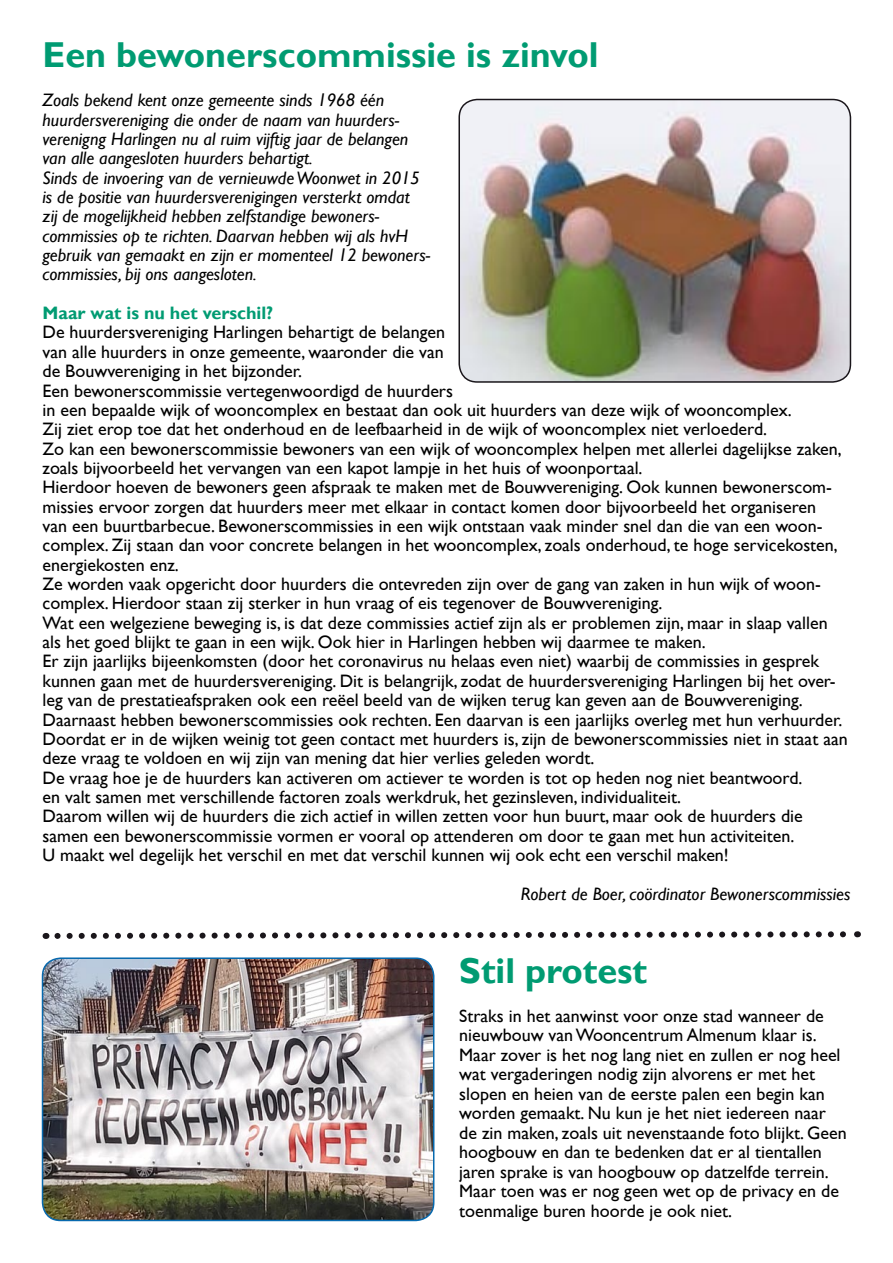
<style>
.page{position:relative;width:893px;height:1263px;background:#fff}
.page>*{position:absolute;margin:0;border:0;box-sizing:border-box;transform-origin:0 0}
.t1{font:700 36px "Gill Sans";color:#009b72}
.t2{font:18px/19.4px "Gill Sans";color:#000}
.t3{font:italic 18px/19.4px "Gill Sans";color:#000}
.t4{font:700 18px "Gill Sans";color:#009b72}
</style>
<div class="page">
<img style="left:459px;top:99px;width:391px;height:283px;border-radius:18px">
<div style="left:458px;top:99px;width:393px;height:284px;border:2px solid #1a161b;border-radius:18px"></div>
<img style="left:43px;top:958px;width:391px;height:262px;border-radius:18px">
<div style="left:42px;top:957px;width:392px;height:264px;border:2px solid #0769ae;border-radius:18px"></div>
<svg style="left:46px;top:931px;width:812px;height:8px"></svg>
<h1 class="t1" style="left:43px;top:34px;width:557px">Een bewonerscommissie is zinvol</h1>
<p class="t3" style="left:43px;top:90px;width:389px">Zoals bekend kent onze gemeente sinds 1968 één huurdersvereniging die onder de naam van huurders&shy;verenigng Harlingen nu al ruim vijftig jaar de belangen van alle aangesloten huurders behartigt.<br>Sinds de invoering van de vernieuwde Woonwet in 2015 is de positie van huurdersverenigingen versterkt omdat<br>zij de mogelijkheid hebben zelfstandige bewoners&shy;commissies op te richten. Daarvan hebben wij als hvH gebruik van gemaakt en zijn er momenteel 12 bewoners&shy;commissies, bij ons aangesloten.</p>
<p class="t4" style="left:43px;top:302px;width:232px">Maar wat is nu het verschil?</p>
<p class="t2" style="left:43px;top:323px;width:807px">De huurdersvereniging Harlingen behartigt de belangen<br>van alle huurders in onze gemeente, waaronder die van<br>de Bouwvereniging in het bijzonder.<br>Een bewonerscommissie vertegenwoordigd de huurders<br>in een bepaalde wijk of wooncomplex en bestaat dan ook uit huurders van deze wijk of wooncomplex.<br>Zij ziet erop toe dat het onderhoud en de leefbaarheid in de wijk of wooncomplex niet verloederd.<br>Zo kan een bewonerscommissie bewoners van een wijk of wooncomplex helpen met allerlei dagelijkse zaken, zoals bijvoorbeeld het vervangen van een kapot lampje in het huis of woonportaal.<br>Hierdoor hoeven de bewoners geen afspraak te maken met de Bouwvereniging. Ook kunnen bewonerscom&shy;missies ervoor zorgen dat huurders meer met elkaar in contact komen door bijvoorbeeld het organiseren<br>van een buurtbarbecue. Bewonerscommissies in een wijk ontstaan vaak minder snel dan die van een woon&shy;complex. Zij staan dan voor concrete belangen in het wooncomplex, zoals onderhoud, te hoge servicekosten, energiekosten enz.<br>Ze worden vaak opgericht door huurders die ontevreden zijn over de gang van zaken in hun wijk of woon&shy;complex. Hierdoor staan zij sterker in hun vraag of eis tegenover de Bouwvereniging.<br>Wat een welgeziene beweging is, is dat deze commissies actief zijn als er problemen zijn, maar in slaap vallen als het goed blijkt te gaan in een wijk. Ook hier in Harlingen hebben wij daarmee te maken.<br>Er zijn jaarlijks bijeenkomsten (door het coronavirus nu helaas even niet) waarbij de commissies in gesprek kunnen gaan met de huurdersvereniging. Dit is belangrijk, zodat de huurdersvereniging Harlingen bij het over&shy;leg van de prestatieafspraken ook een reëel beeld van de wijken terug kan geven aan de Bouwvereniging.<br>Daarnaast hebben bewonerscommissies ook rechten. Een daarvan is een jaarlijks overleg met hun verhuurder.<br>Doordat er in de wijken weinig tot geen contact met huurders is, zijn de bewonerscommissies niet in staat aan deze vraag te voldoen en wij zijn van mening dat hier verlies geleden wordt.<br>De vraag hoe je de huurders kan activeren om actiever te worden is tot op heden nog niet beantwoord.<br>en valt samen met verschillende factoren zoals werkdruk, het gezinsleven, individualiteit.<br>Daarom willen wij de huurders die zich actief in willen zetten voor hun buurt, maar ook de huurders die samen een bewonerscommissie vormen er vooral op attenderen om door te gaan met hun activiteiten.<br>U maakt wel degelijk het verschil en met dat verschil kunnen wij ook echt een verschil maken!</p>
<p class="t3" style="left:521px;top:884px;width:331px">Robert de Boer, coördinator Bewonerscommissies</p>
<h1 class="t1" style="left:459px;top:949px;width:189px">Stil protest</h1>
<p class="t2" style="left:459px;top:1006px;width:389px">Straks in het aanwinst voor onze stad wanneer de nieuwbouw van Wooncentrum Almenum klaar is.<br>Maar zover is het nog lang niet en zullen er nog heel wat vergaderingen nodig zijn alvorens er met het slopen en heien van de eerste palen een begin kan worden gemaakt. Nu kun je het niet iedereen naar de zin maken, zoals uit nevenstaande foto blijkt. Geen hoogbouw en dan te bedenken dat er al tientallen jaren sprake is van hoogbouw op datzelfde terrein.<br>Maar toen was er nog geen wet op de privacy en de toenmalige buren hoorde je ook niet.</p>
</div>
